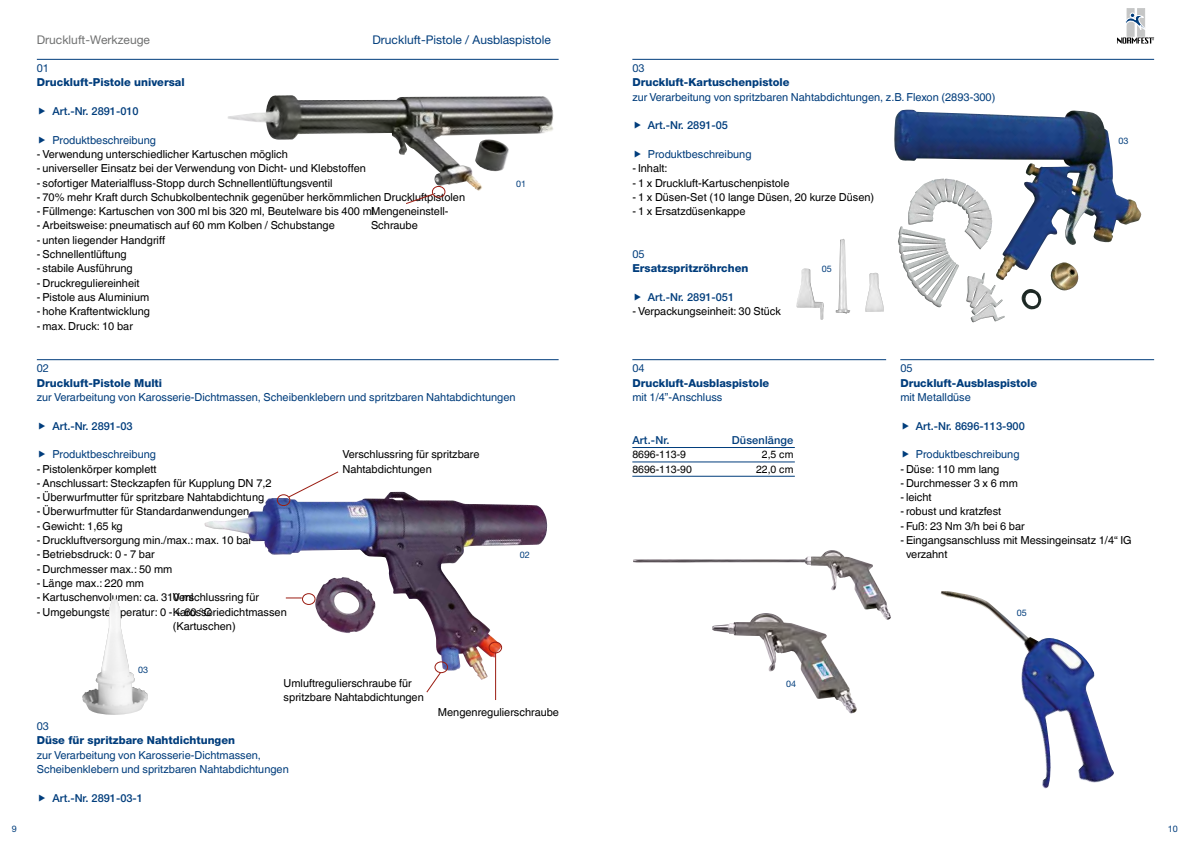
<style>
.page{position:relative;width:1191px;height:842px;background:#fff}
.page>*{position:absolute;margin:0;border:0;box-sizing:border-box;transform-origin:0 0}
.t1{font:12px "Helvetica Neue LT Pro";color:#003d7c}
.t2{font:12px "Helvetica Neue LT Pro";color:#6f7070}
.t3{font:11px/14.3px "Helvetica World";color:#000}
.t4{font:11px/14.3px "Helvetica World";color:#003d7c}
.t5{font:800 11px "Helvetica Neue LT Pro";color:#003d7c}
.t6{font:500 11px "Helvetica Neue LT Pro";color:#003d7c}
.t7{font:11px "Helvetica Neue LT Pro";color:#003d7c}
.t8{font:10.5px "Helvetica World";color:#000}
.t9{font:9px "Helvetica Neue LT Pro";color:#003d7c}
</style>
<div class="page">
<div style="left:1127px;top:9px;width:7px;height:27px;background:#c5c6c6"></div>
<div style="left:1137px;top:9px;width:7px;height:27px;background:#c5c6c6"></div>
<svg style="left:1117px;top:38px;width:37px;height:6px"></svg>
<svg style="left:1125px;top:13px;width:20px;height:19px"></svg>
<hr style="left:37px;top:59px;width:521px;height:1px;background:#003d7c">
<hr style="left:37px;top:359px;width:521px;height:1px;background:#003d7c">
<img style="left:228px;top:95px;width:326px;height:97px">
<div style="left:432px;top:186px;width:13px;height:12px;border:1px solid #9a1c11;border-radius:50%"></div>
<svg style="left:406px;top:194px;width:28px;height:10px"></svg>
<img style="left:204px;top:492px;width:298px;height:188px">
<svg style="left:288px;top:471px;width:51px;height:27px"></svg>
<div style="left:302px;top:593px;width:13px;height:12px;border:1px solid #9a1c11;border-radius:50%"></div>
<svg style="left:286px;top:598px;width:16px;height:1px"></svg>
<div style="left:434px;top:661px;width:14px;height:12px;border:1px solid #9a1c11;border-radius:50%"></div>
<svg style="left:426px;top:672px;width:15px;height:21px"></svg>
<div style="left:488px;top:642px;width:14px;height:11px;border:1px solid #9a1c11;border-radius:50%"></div>
<hr style="left:495px;top:652px;width:1px;height:48px;background:#9a1c11">
<div style="left:277px;top:494px;width:13px;height:12px;border:1px solid #9a1c11;border-radius:50%"></div>
<img style="left:82px;top:599px;width:66px;height:116px">
<img style="left:894px;top:110px;width:247px;height:171px">
<img style="left:796px;top:269px;width:27px;height:51px">
<img style="left:836px;top:239px;width:14px;height:74px">
<img style="left:865px;top:273px;width:18px;height:39px">
<hr style="left:632px;top:59px;width:522px;height:1px;background:#003d7c">
<hr style="left:632px;top:359px;width:254px;height:1px;background:#003d7c">
<hr style="left:632px;top:447px;width:163px;height:1px;background:#003d7c">
<hr style="left:632px;top:462px;width:163px;height:1px;background:#003d7c">
<hr style="left:632px;top:476px;width:163px;height:1px;background:#003d7c">
<img style="left:633px;top:550px;width:258px;height:70px">
<img style="left:711px;top:613px;width:147px;height:101px">
<img style="left:940px;top:591px;width:174px;height:198px">
<hr style="left:900px;top:359px;width:254px;height:1px;background:#003d7c">
<p class="t2" style="left:37px;top:32px;width:115px">Druckluft-Werkzeuge</p>
<p class="t1" style="left:372px;top:32px;width:180px">Druckluft-Pistole / Ausblaspistole</p>
<p class="t7" style="left:37px;top:62px;width:14px">01</p>
<p class="t5" style="left:37px;top:76px;width:149px">Druckluft-Pistole universal</p>
<p class="t6" style="left:52px;top:105px;width:88px">Art.-Nr. 2891-010</p>
<p class="t4" style="left:52px;top:133px;width:105px">Produktbeschreibung</p>
<p class="t3" style="left:37px;top:147px;width:253px">- Verwendung unterschiedlicher Kartuschen möglich</p>
<p class="t3" style="left:37px;top:161px;width:330px">- universeller Einsatz bei der Verwendung von Dicht- und Klebstoffen</p>
<p class="t3" style="left:37px;top:176px;width:297px">- sofortiger Materialfluss-Stopp durch Schnellentlüftungsventil</p>
<p class="t3" style="left:37px;top:190px;width:430px">- 70% mehr Kraft durch Schubkolbentechnik gegenüber herkömmlichen Druckluftpistolen</p>
<p class="t3" style="left:37px;top:204px;width:339px">- Füllmenge: Kartuschen von 300 ml bis 320 ml, Beutelware bis 400 ml</p>
<p class="t3" style="left:37px;top:218px;width:299px">- Arbeitsweise: pneumatisch auf 60 mm Kolben / Schubstange</p>
<p class="t3" style="left:37px;top:233px;width:130px">- unten liegender Handgriff</p>
<p class="t3" style="left:37px;top:247px;width:91px">- Schnellentlüftung</p>
<p class="t3" style="left:37px;top:261px;width:97px">- stabile Ausführung</p>
<p class="t3" style="left:37px;top:276px;width:104px">- Druckreguliereinheit</p>
<p class="t3" style="left:37px;top:290px;width:114px">- Pistole aus Aluminium</p>
<p class="t3" style="left:37px;top:304px;width:115px">- hohe Kraftentwicklung</p>
<p class="t3" style="left:37px;top:319px;width:98px">- max. Druck: 10 bar</p>
<p class="t7" style="left:37px;top:362px;width:14px">02</p>
<p class="t5" style="left:37px;top:376px;width:127px">Druckluft-Pistole Multi</p>
<p class="t4" style="left:37px;top:390px;width:480px">zur Verarbeitung von Karosserie-Dichtmassen, Scheibenklebern und spritzbaren Nahtabdichtungen</p>
<p class="t6" style="left:52px;top:419px;width:82px">Art.-Nr. 2891-03</p>
<p class="t4" style="left:52px;top:447px;width:105px">Produktbeschreibung</p>
<p class="t3" style="left:37px;top:462px;width:121px">- Pistolenkörper komplett</p>
<p class="t3" style="left:37px;top:476px;width:236px">- Anschlussart: Steckzapfen für Kupplung DN 7,2</p>
<p class="t3" style="left:37px;top:490px;width:229px">- Überwurfmutter für spritzbare Nahtabdichtung</p>
<p class="t3" style="left:37px;top:504px;width:214px">- Überwurfmutter für Standardanwendungen</p>
<p class="t3" style="left:37px;top:519px;width:87px">- Gewicht: 1,65 kg</p>
<p class="t3" style="left:37px;top:533px;width:217px">- Druckluftversorgung min./max.: max. 10 bar</p>
<p class="t3" style="left:37px;top:547px;width:119px">- Betriebsdruck: 0 - 7 bar</p>
<p class="t3" style="left:37px;top:562px;width:137px">- Durchmesser max.: 50 mm</p>
<p class="t3" style="left:37px;top:576px;width:109px">- Länge max.: 220 mm</p>
<p class="t3" style="left:37px;top:590px;width:158px">- Kartuschenvolumen: ca. 310 ml</p>
<p class="t3" style="left:37px;top:605px;width:176px">- Umgebungstemperatur: 0 - + 60 °C</p>
<p class="t9" style="left:516px;top:178px;width:12px">01</p>
<p class="t3" style="left:371px;top:204px;width:79px">Mengeneinstell-<br>Schraube</p>
<p class="t3" style="left:342px;top:447px;width:139px">Verschlussring für spritzbare<br>Nahtabdichtungen</p>
<p class="t9" style="left:520px;top:550px;width:12px">02</p>
<p class="t3" style="left:173px;top:590px;width:116px">Verschlussring für<br>Karosseriedichtmassen (Kartuschen)</p>
<p class="t9" style="left:138px;top:664px;width:12px">03</p>
<p class="t3" style="left:284px;top:676px;width:142px">Umluftregulierschraube für spritzbare Nahtabdichtungen</p>
<p class="t7" style="left:37px;top:719px;width:14px">03</p>
<p class="t5" style="left:37px;top:734px;width:200px">Düse für spritzbare Nahtdichtungen</p>
<p class="t4" style="left:37px;top:748px;width:253px">zur Verarbeitung von Karosserie-Dichtmassen,<br>Scheibenklebern und spritzbaren Nahtabdichtungen</p>
<p class="t6" style="left:52px;top:791px;width:92px">Art.-Nr. 2891-03-1</p>
<p class="t3" style="left:438px;top:705px;width:123px">Mengenregulierschraube</p>
<p class="t7" style="left:632px;top:62px;width:14px">03</p>
<p class="t5" style="left:632px;top:76px;width:159px">Druckluft-Kartuschenpistole</p>
<p class="t4" style="left:632px;top:90px;width:364px">zur Verarbeitung von spritzbaren Nahtabdichtungen, z.B. Flexon (2893-300)</p>
<p class="t6" style="left:648px;top:119px;width:82px">Art.-Nr. 2891-05</p>
<p class="t4" style="left:648px;top:147px;width:105px">Produktbeschreibung</p>
<p class="t3" style="left:632px;top:161px;width:37px">- Inhalt:</p>
<p class="t3" style="left:632px;top:176px;width:159px">- 1 x Druckluft-Kartuschenpistole</p>
<p class="t3" style="left:632px;top:190px;width:243px">- 1 x Düsen-Set (10 lange Düsen, 20 kurze Düsen)</p>
<p class="t3" style="left:632px;top:204px;width:115px">- 1 x Ersatzdüsenkappe</p>
<p class="t7" style="left:632px;top:248px;width:14px">05</p>
<p class="t5" style="left:632px;top:262px;width:117px">Ersatzspritzröhrchen</p>
<p class="t6" style="left:648px;top:290px;width:88px">Art.-Nr. 2891-051</p>
<p class="t3" style="left:632px;top:304px;width:150px">- Verpackungseinheit: 30 Stück</p>
<p class="t9" style="left:822px;top:264px;width:12px">05</p>
<p class="t9" style="left:1118px;top:135px;width:12px">03</p>
<p class="t7" style="left:632px;top:362px;width:14px">04</p>
<p class="t5" style="left:632px;top:376px;width:138px">Druckluft-Ausblaspistole</p>
<p class="t4" style="left:632px;top:390px;width:91px">mit 1/4”-Anschluss</p>
<p class="t6" style="left:632px;top:433px;width:39px">Art.-Nr.</p>
<p class="t6" style="left:732px;top:433px;width:63px">Düsenlänge</p>
<p class="t8" style="left:632px;top:448px;width:55px">8696-113-9</p>
<p class="t8" style="left:762px;top:448px;width:33px">2,5 cm</p>
<p class="t8" style="left:632px;top:463px;width:61px">8696-113-90</p>
<p class="t8" style="left:756px;top:463px;width:39px">22,0 cm</p>
<p class="t9" style="left:786px;top:678px;width:12px">04</p>
<p class="t7" style="left:900px;top:362px;width:14px">05</p>
<p class="t5" style="left:900px;top:376px;width:138px">Druckluft-Ausblaspistole</p>
<p class="t4" style="left:900px;top:390px;width:72px">mit Metalldüse</p>
<p class="t6" style="left:916px;top:419px;width:110px">Art.-Nr. 8696-113-900</p>
<p class="t4" style="left:916px;top:447px;width:105px">Produktbeschreibung</p>
<p class="t3" style="left:900px;top:462px;width:101px">- Düse: 110 mm lang</p>
<p class="t3" style="left:900px;top:476px;width:119px">- Durchmesser 3 x 6 mm</p>
<p class="t3" style="left:900px;top:490px;width:33px">- leicht</p>
<p class="t3" style="left:900px;top:504px;width:102px">- robust und kratzfest</p>
<p class="t3" style="left:900px;top:519px;width:126px">- Fuß: 23 Nm 3/h bei 6 bar</p>
<p class="t3" style="left:906px;top:533px;width:227px;text-indent:-6px">- Eingangsanschluss mit Messingeinsatz 1/4“ IG verzahnt</p>
<p class="t9" style="left:1016px;top:607px;width:12px">05</p>
<p class="t9" style="left:12px;top:823px;width:7px">9</p>
<p class="t9" style="left:1168px;top:823px;width:12px">10</p>
</div>
